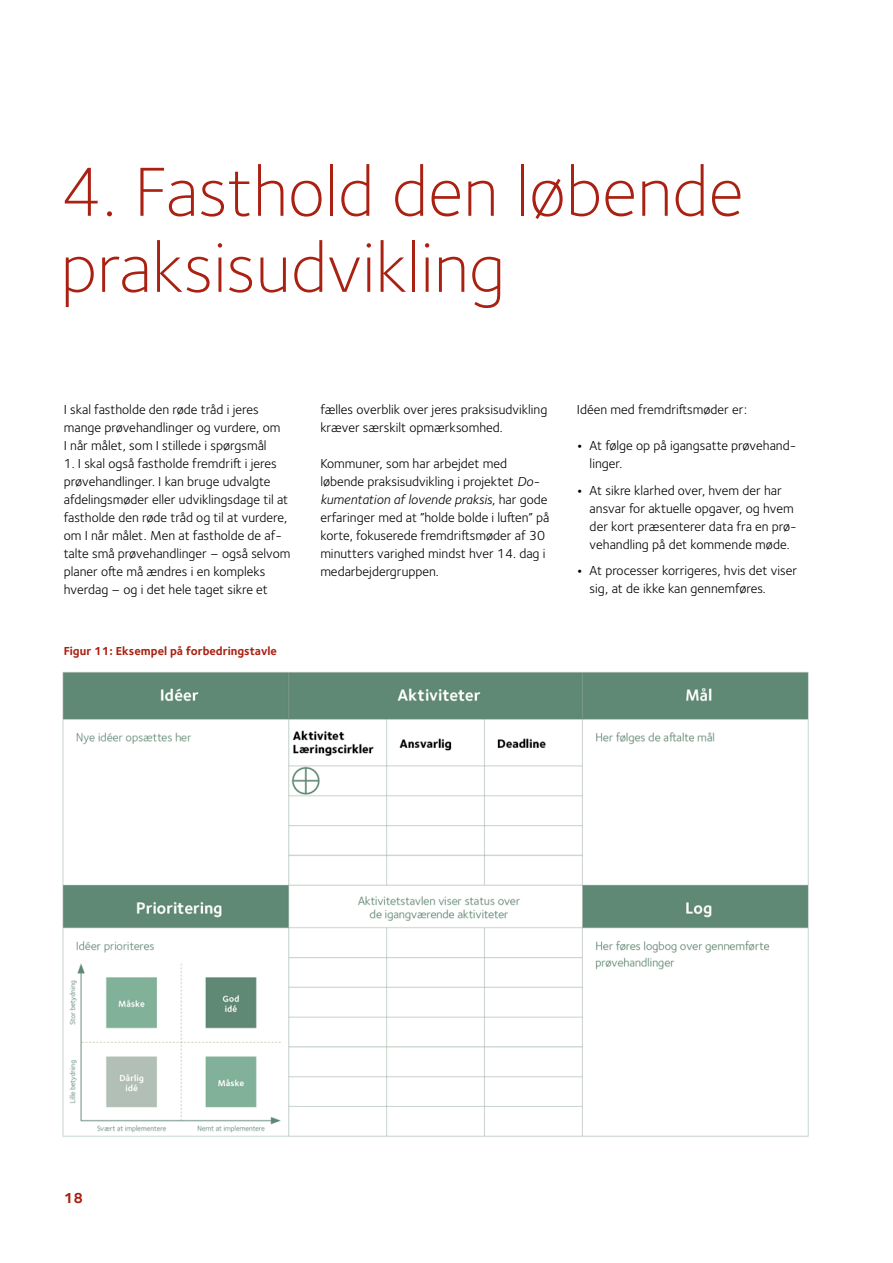
<style>
.page{position:relative;width:893px;height:1263px;background:#fff}
.page>*{position:absolute;margin:0;border:0;box-sizing:border-box;transform-origin:0 0}
.Overskrift{font:300 72px/76.1px "Foundry Sterling";color:#aa2112}
.t1{font:700 15px "Foundry Sterling";color:#aa2112}
.Brødtekst{font:13.5px/18px "Foundry Sterling";color:#000}
.Punktopstilling{font:13.5px/18px "Foundry Sterling";color:#000}
.Figurtekst{font:700 12px "Foundry Sterling";color:#aa2112}
.s1{font-style:italic}
.s2{font-weight:700}
</style>
<div class="page">
<img style="left:62px;top:672px;width:747px;height:465px">
<h1 class="Overskrift" style="left:61px;top:154px;width:684px">4. Fasthold den løbende praksisudvikling</h1>
<p class="Brødtekst" style="left:64px;top:401px;width:218px">I skal fastholde den røde tråd i jeres mange prøvehandlinger og vurdere, om<br>I når målet, som I stillede i spørgsmål</p>
<p class="Brødtekst" style="left:64px;top:455px;width:228px">1. I skal også fastholde fremdrift i jeres prøvehandlinger. I kan bruge udvalgte afdelingsmøder eller udviklingsdage til at fastholde den røde tråd og til at vurdere, om I når målet. Men at fastholde de af&shy;talte små prøvehandlinger – også selvom planer ofte må ændres i en kompleks hverdag – og i det hele taget sikre et</p>
<p class="Figurtekst" style="left:64px;top:644px;width:215px">Figur 11: Eksempel på forbedringstavle</p>
<p class="Brødtekst" style="left:320px;top:401px;width:229px">fælles overblik over jeres praksisudvikling kræver særskilt opmærksomhed.</p>
<p class="Brødtekst" style="left:320px;top:455px;width:230px">Kommuner, som har arbejdet med løbende praksisudvikling i projektet <span class="s1">Do&shy;kumentation af lovende praksis</span>, har gode erfaringer med at ”holde bolde i luften” på korte, fokuserede fremdriftsmøder af 30 minutters varighed mindst hver 14. dag i medarbejdergruppen.</p>
<p class="Brødtekst" style="left:577px;top:401px;width:172px">Idéen med fremdriftsmøder er:</p>
<p class="Punktopstilling" style="left:590px;top:437px;width:208px;text-indent:-13px"><span class="s2">•</span> At følge op på igangsatte prøvehand&shy;linger.</p>
<p class="Punktopstilling" style="left:590px;top:481px;width:209px;text-indent:-13px"><span class="s2">•</span> At sikre klarhed over, hvem der har ansvar for aktuelle opgaver, og hvem der kort præsenterer data fra en prø&shy;vehandling på det kommende møde.</p>
<p class="Punktopstilling" style="left:590px;top:562px;width:209px;text-indent:-13px"><span class="s2">•</span> At processer korrigeres, hvis det viser sig, at de ikke kan gennemføres.</p>
<p class="t1" style="left:64px;top:1189px;width:21px">18</p>
</div>
